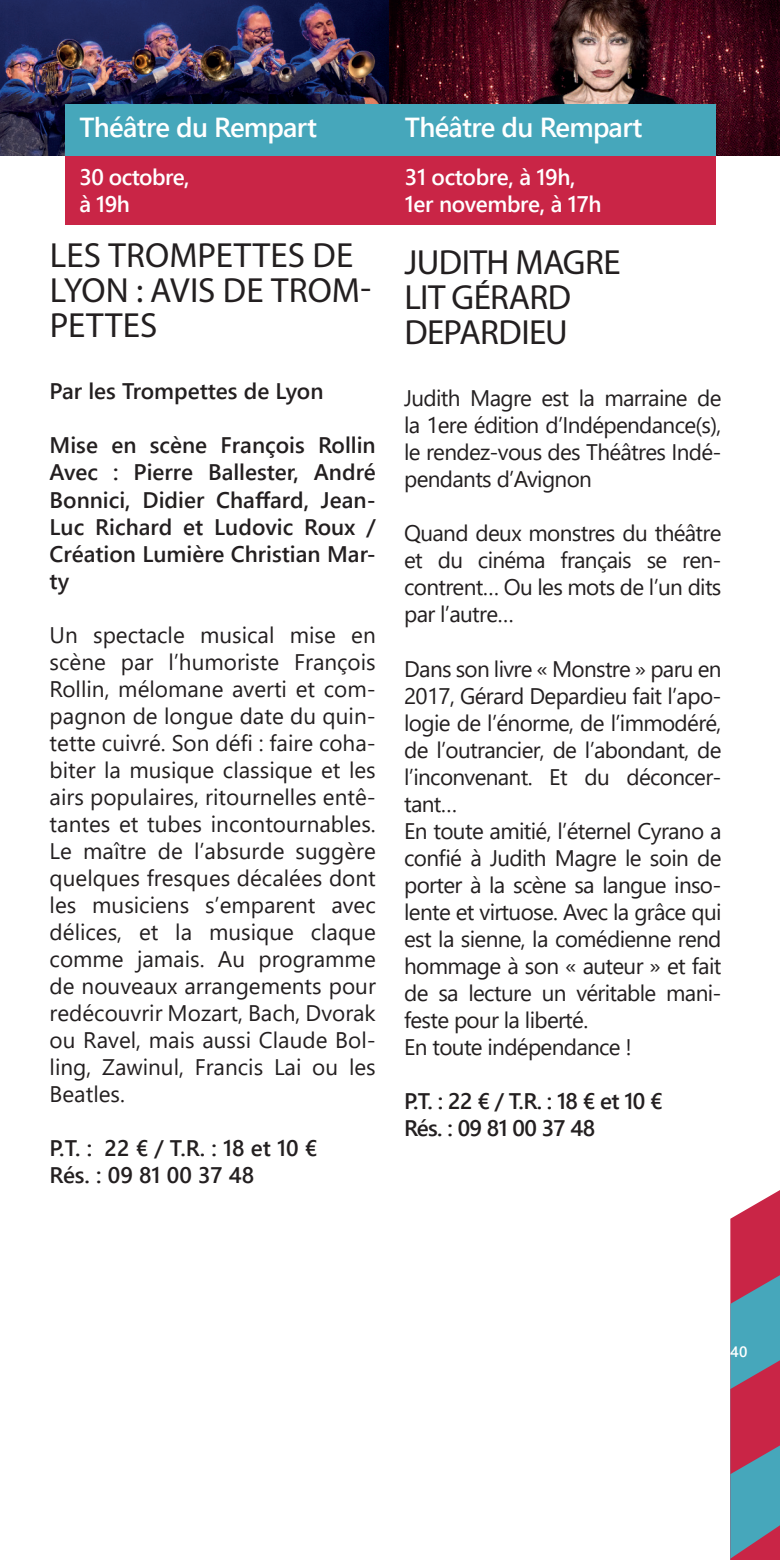
<style>
.page{position:relative;width:780px;height:1560px;background:#fff}
.page>*{position:absolute;margin:0;border:0;box-sizing:border-box;transform-origin:0 0}
.t1{font:35px/35px "Myriad Pro";letter-spacing:.005em;color:#231f20}
.t2{font:35px/35px "Myriad Pro";letter-spacing:-.015em;color:#231f20}
.t3{font:600 27.5px "Segoe UI";letter-spacing:-.025em;color:#fff}
.t4{font:22.5px/27px "Segoe UI";letter-spacing:-.03em;color:#231f20;text-align:justify}
.t5{font:600 22.5px/27px "Segoe UI";color:#231f20;text-align:justify}
.t6{font:600 22.5px/27px "Segoe UI";letter-spacing:-.015em;color:#fff}
.t7{font:600 22.5px/27px "Segoe UI";letter-spacing:-.03em;color:#231f20}
.t8{font:600 15px "Segoe UI";color:#fff}
</style>
<div class="page">
<svg style="left:730px;top:1190px;width:50px;height:369px;background:#906982"></svg>
<img style="left:0;top:0;width:780px;height:156px">
<div style="left:65px;top:104px;width:330px;height:52px;background:#46a7bb"></div>
<div style="left:65px;top:156px;width:330px;height:69px;background:#c92546"></div>
<div style="left:390px;top:104px;width:325px;height:52px;background:#46a7bb"></div>
<div style="left:390px;top:156px;width:325px;height:69px;background:#c92546"></div>
<p class="t3" style="left:79px;top:101px;width:239px">Théâtre du Rempart</p>
<p class="t6" style="left:79px;top:161px;width:112px">30 octobre, à 19h</p>
<h1 class="t1" style="left:50px;top:237px;width:322px">LES TROMPETTES DE<br>LYON : AVIS DE TROM-<br>PETTES</h1>
<p class="t5" style="left:50px;top:376px;width:275px">Par les Trompettes de Lyon</p>
<p class="t5" style="left:50px;top:430px;width:327px">Mise en scène François Rollin Avec : Pierre Ballester, André Bonnici, Didier Chaffard, Jean-Luc Richard et Ludovic Roux / Création Lumière Christian Mar&shy;ty</p>
<p class="t4" style="left:50px;top:619px;width:328px">Un spectacle musical mise en scène par l’humoriste François Rollin, mélomane averti et com&shy;pagnon de longue date du quin&shy;tette cuivré. Son défi : faire coha&shy;biter la musique classique et les airs populaires, ritournelles entê&shy;tantes et tubes incontournables.<br>Le maître de l’absurde suggère quelques fresques décalées dont les musiciens s’emparent avec délices, et la musique claque comme jamais. Au programme de nouveaux arrangements pour redécouvrir Mozart, Bach, Dvorak ou Ravel, mais aussi Claude Bol&shy;ling, Zawinul, Francis Lai ou les Beatles.</p>
<p class="t5" style="left:50px;top:1132px;width:269px">P.T. : 22 € / T.R. : 18 et 10 €<br>Rés. : 09 81 00 37 48</p>
<p class="t3" style="left:405px;top:101px;width:239px">Théâtre du Rempart</p>
<p class="t6" style="left:405px;top:161px;width:198px">31 octobre, à 19h,<br>1er novembre, à 17h</p>
<h1 class="t2" style="left:404px;top:244px;width:218px">JUDITH MAGRE<br>LIT GÉRARD<br>DEPARDIEU</h1>
<p class="t4" style="left:404px;top:383px;width:319px">Judith Magre est la marraine de la 1ere édition d’Indépendance(s), le rendez-vous des Théâtres Indé&shy;pendants d’Avignon</p>
<p class="t4" style="left:404px;top:518px;width:319px">Quand deux monstres du théâtre et du cinéma français se ren&shy;contrent… Ou les mots de l’un dits par l’autre…</p>
<p class="t4" style="left:404px;top:653px;width:319px;text-align:left">Dans son livre « Monstre » paru en<br>2017, Gérard Depardieu fait l’apo&shy;logie de l’énorme, de l’immodéré, de l’outrancier, de l’abondant, de l’inconvenant. Et du déconcer&shy;tant…<br>En toute amitié, l’éternel Cyrano a confié à Judith Magre le soin de porter à la scène sa langue inso&shy;lente et virtuose. Avec la grâce qui est la sienne, la comédienne rend hommage à son « auteur » et fait de sa lecture un véritable mani&shy;feste pour la liberté.<br>En toute indépendance !</p>
<p class="t7" style="left:404px;top:1085px;width:260px">P.T. : 22 € / T.R. : 18 € et 10 €<br>Rés. : 09 81 00 37 48</p>
<p class="t8" style="left:730px;top:1337px;width:19px">40</p>
</div>
